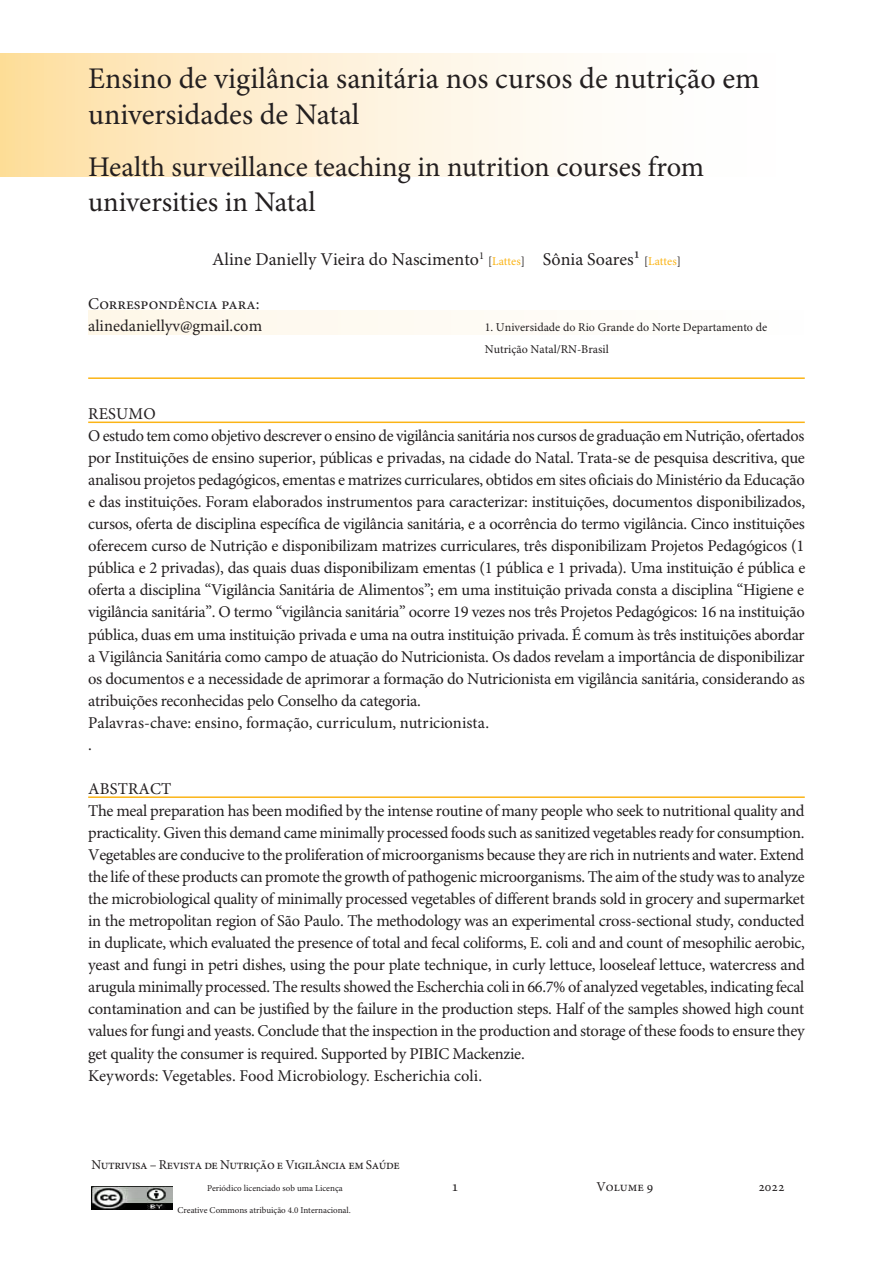
<style>
.page{position:relative;width:893px;height:1263px;background:#fff}
.page>*{position:absolute;margin:0;border:0;box-sizing:border-box;transform-origin:0 0}
.Título_em_Português{font:30px/36px "Minion Pro";color:#231f20}
.Título_em_Inglês{font:28.5px/34.2px "Minion Pro";letter-spacing:-.015em;color:#231f20}
.Nome_do_Autor{font:18px "Minion Pro";color:#231f20}
.Resumo_e_Abstract{font:16.5px/22px "Minion Pro";letter-spacing:-.02em;color:#231f20;text-align:justify}
.E-mail_e_endereço{font:16.5px "Minion Pro";color:#231f20}
.Correspondência_para{font:16.5px "Minion Pro";color:#231f20}
.Resumo_e_Abstract-2{font:16.5px "Minion Pro";letter-spacing:.01em;color:#231f20}
.Cabeçalho_e_Rodapé{font:15px "Minion Pro";color:#231f20}
.Cabeçalho_e_Rodapé-2{font:13.5px "Minion Pro";letter-spacing:-.03em;color:#231f20}
.Vínculo_Instituciona{font:12px/22px "Minion Pro";color:#231f20}
.Nome_do_Autor-2{font:12px "Minion Pro";color:#fbb416}
.Corpo_de_Texto_-_Tis{font:9px "Minion Pro";letter-spacing:-.005em;color:#231f20}
.s1{color:#231f20}
.s2{font-size:18px;color:#231f20}
</style>
<div class="page">
<img style="left:91px;top:1186px;width:81px;height:23px">
<div style="left:88px;top:311px;width:716px;height:24px;background:#fefaf3"></div>
<svg style="left:0;top:54px;width:574px;height:122px;background:#fdedcf"></svg>
<hr style="left:88px;top:377px;width:717px;height:2px;background:#fbb416">
<hr style="left:88px;top:422px;width:717px;height:1px;background:#fbb416">
<hr style="left:88px;top:796px;width:717px;height:2px;background:#fbb416">
<p class="Título_em_Português" style="left:88px;top:62px;width:673px">Ensino de vigilância sanitária nos cursos de nutrição em universidades de Natal</p>
<p class="Título_em_Inglês" style="left:88px;top:151px;width:618px">Health surveillance teaching in nutrition courses from universities in Natal</p>
<p class="Nome_do_Autor" style="left:212px;top:248px;width:273px">Aline Danielly Vieira do Nascimento<sup>1</sup></p>
<p class="Nome_do_Autor-2" style="left:488px;top:254px;width:194px"><span class="s1">[</span>Lattes<span class="s1">]</span> <span class="s2">Sônia Soares¹</span> <span class="s1">[</span>Lattes<span class="s1">]</span></p>
<p class="Correspondência_para" style="left:88px;top:294px;width:173px">Correspondência para:</p>
<p class="E-mail_e_endereço" style="left:88px;top:316px;width:176px">alinedaniellyv@gmail.com</p>
<p class="Vínculo_Instituciona" style="left:485px;top:316px;width:284px">1. Universidade do Rio Grande do Norte Departamento de<br>Nutrição Natal/RN-Brasil</p>
<p class="Resumo_e_Abstract" style="left:88px;top:403px;width:69px">RESUMO</p>
<p class="Resumo_e_Abstract" style="left:88px;top:425px;width:719px">O estudo tem como objetivo descrever o ensino de vigilância sanitária nos cursos de graduação em Nutrição, ofertados por Instituições de ensino superior, públicas e privadas, na cidade do Natal. Trata-se de pesquisa descritiva, que analisou projetos pedagógicos, ementas e matrizes curriculares, obtidos em sites oficiais do Ministério da Educação e das instituições. Foram elaborados instrumentos para caracterizar: instituições, documentos disponibilizados, cursos, oferta de disciplina específica de vigilância sanitária, e a ocorrência do termo vigilância. Cinco instituições oferecem curso de Nutrição e disponibilizam matrizes curriculares, três disponibilizam Projetos Pedagógicos (1 pública e 2 privadas), das quais duas disponibilizam ementas (1 pública e 1 privada). Uma instituição é pública e oferta a disciplina “Vigilância Sanitária de Alimentos”; em uma instituição privada consta a disciplina “Higiene e vigilância sanitária”. O termo “vigilância sanitária” ocorre 19 vezes nos três Projetos Pedagógicos: 16 na instituição pública, duas em uma instituição privada e uma na outra instituição privada. É comum às três instituições abordar a Vigilância Sanitária como campo de atuação do Nutricionista. Os dados revelam a importância de disponibilizar os documentos e a necessidade de aprimorar a formação do Nutricionista em vigilância sanitária, considerando as atribuições reconhecidas pelo Conselho da categoria.</p>
<p class="Resumo_e_Abstract" style="left:88px;top:712px;width:402px">Palavras-chave: ensino, formação, curriculum, nutricionista.</p>
<p class="Resumo_e_Abstract" style="left:88px;top:734px;width:5px">.</p>
<p class="Resumo_e_Abstract-2" style="left:88px;top:779px;width:85px">ABSTRACT</p>
<p class="Resumo_e_Abstract" style="left:88px;top:800px;width:718px">The meal preparation has been modified by the intense routine of many people who seek to nutritional quality and practicality. Given this demand came minimally processed foods such as sanitized vegetables ready for consumption.<br>Vegetables are conducive to the proliferation of microorganisms because they are rich in nutrients and water. Extend the life of these products can promote the growth of pathogenic microorganisms. The aim of the study was to analyze the microbiological quality of minimally processed vegetables of different brands sold in grocery and supermarket in the metropolitan region of São Paulo. The methodology was an experimental cross-sectional study, conducted in duplicate, which evaluated the presence of total and fecal coliforms, E. coli and and count of mesophilic aerobic, yeast and fungi in petri dishes, using the pour plate technique, in curly lettuce, looseleaf lettuce, watercress and arugula minimally processed. The results showed the Escherchia coli in 66.7% of analyzed vegetables, indicating fecal contamination and can be justified by the failure in the production steps. Half of the samples showed high count values for fungi and yeasts. Conclude that the inspection in the production and storage of these foods to ensure they get quality the consumer is required. Supported by PIBIC Mackenzie.</p>
<p class="Resumo_e_Abstract" style="left:88px;top:1065px;width:395px">Keywords: Vegetables. Food Microbiology. Escherichia coli.</p>
<p class="Cabeçalho_e_Rodapé-2" style="left:91px;top:1156px;width:310px">Nutrivisa – Revista de Nutrição e Vigilância em Saúde</p>
<p class="Corpo_de_Texto_-_Tis" style="left:207px;top:1182px;width:137px">Periódico licenciado sob uma Licença</p>
<p class="Corpo_de_Texto_-_Tis" style="left:178px;top:1204px;width:175px">Creative Commons atribuição 4.0 Internacional.</p>
<p class="Cabeçalho_e_Rodapé" style="left:451px;top:1177px;width:9px">1</p>
<p class="Cabeçalho_e_Rodapé-2" style="left:596px;top:1178px;width:59px">Volume 9</p>
<p class="Cabeçalho_e_Rodapé-2" style="left:758px;top:1178px;width:28px">2022</p>
</div>
